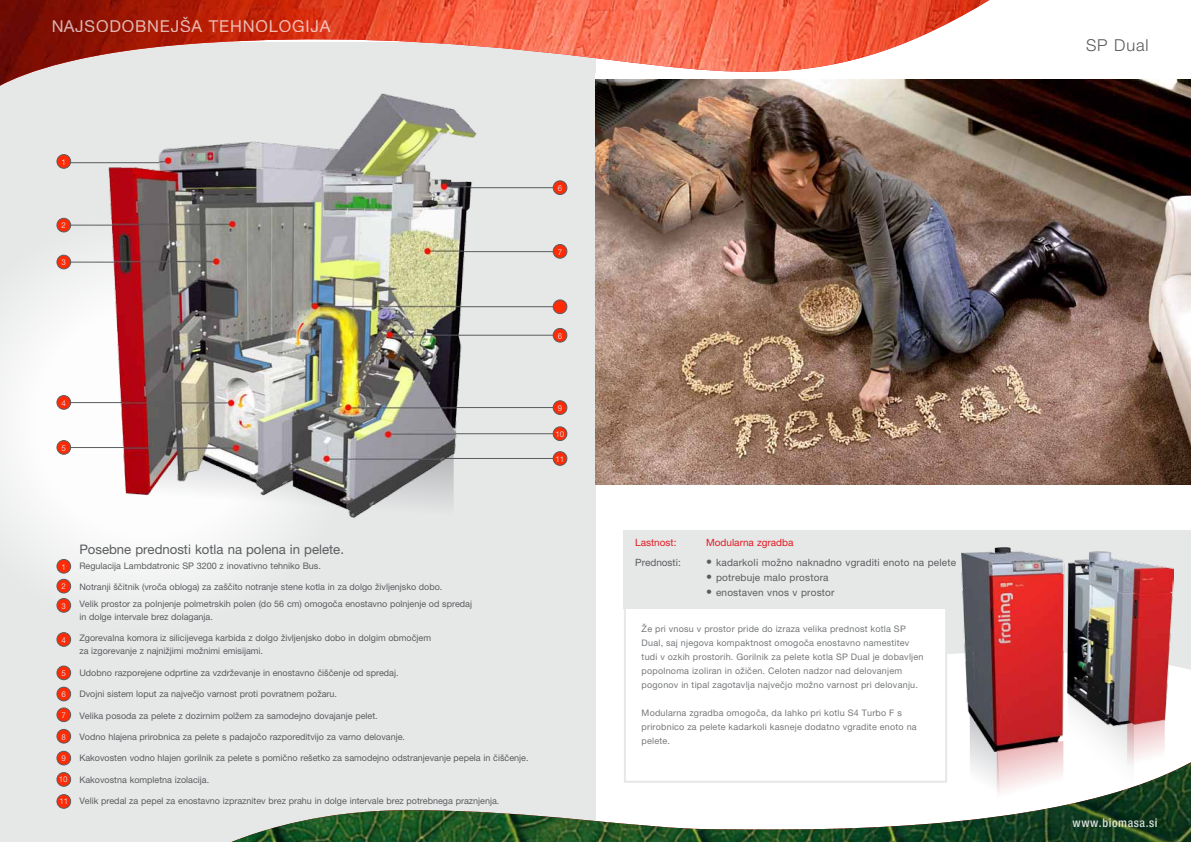
<style>
.page{position:relative;width:1191px;height:842px;background:#fff}
.page>*{position:absolute;margin:0;border:0;box-sizing:border-box;transform-origin:0 0}
.t1{font:16.4px "Helvetica Neue LT Pro";letter-spacing:.05em;color:#fff}
.t2{font:300 16.4px "Helvetica Neue LT Pro";letter-spacing:.05em;color:#58595b}
.t3{font:13.2px "Helvetica Neue LT Pro";color:#5a5c5e}
.t4{font:500 condensed 12px "Helvetica Neue LT Pro";letter-spacing:.05em;color:#fff}
.t5{font:10px "Helvetica Neue LT Pro";letter-spacing:.02em;color:#5a5c5e}
.t6{font:10px "Helvetica Neue LT Pro";color:#e11b22}
.t7{font:9px/17px "Helvetica Neue LT Pro";color:#5a5c5e}
.t8{font:9px/14px "Helvetica Neue LT Pro";letter-spacing:.025em;color:#75777a}
.t9{font:8px "Helvetica Neue LT Pro";color:#d1d3d5}
.s1{font-size:12px}
</style>
<div class="page">
<div style="left:947px;top:530px;width:244px;height:143px;background:#e6e7e7"></div>
<div style="left:0;top:43px;width:595px;height:799px;background:#e6e7e7"></div>
<svg style="left:0;top:217px;width:256px;height:430px;fill:#f0f0f0"></svg>
<div style="left:57px;top:687px;width:14px;height:14px;background:#ff2b06;border-radius:50%"></div>
<div style="left:57px;top:687px;width:14px;height:14px;border:1px solid #5a5c5e;border-radius:50%"></div>
<div style="left:57px;top:666px;width:14px;height:14px;background:#ff2b06;border-radius:50%"></div>
<div style="left:57px;top:666px;width:14px;height:14px;border:1px solid #5a5c5e;border-radius:50%"></div>
<div style="left:57px;top:633px;width:14px;height:13px;background:#ff2b06;border-radius:50%"></div>
<div style="left:57px;top:632px;width:14px;height:14px;border:1px solid #5a5c5e;border-radius:50%"></div>
<div style="left:57px;top:598px;width:14px;height:14px;background:#ff2b06;border-radius:50%"></div>
<div style="left:57px;top:598px;width:14px;height:14px;border:1px solid #5a5c5e;border-radius:50%"></div>
<div style="left:57px;top:579px;width:14px;height:14px;background:#ff2b06;border-radius:50%"></div>
<div style="left:57px;top:579px;width:14px;height:14px;border:1px solid #5a5c5e;border-radius:50%"></div>
<div style="left:57px;top:559px;width:14px;height:14px;background:#ff2b06;border-radius:50%"></div>
<div style="left:57px;top:559px;width:14px;height:14px;border:1px solid #5a5c5e;border-radius:50%"></div>
<div style="left:57px;top:729px;width:14px;height:14px;background:#ff2b06;border-radius:50%"></div>
<div style="left:57px;top:729px;width:14px;height:14px;border:1px solid #5a5c5e;border-radius:50%"></div>
<div style="left:57px;top:708px;width:14px;height:14px;background:#ff2b06;border-radius:50%"></div>
<div style="left:57px;top:708px;width:14px;height:14px;border:1px solid #5a5c5e;border-radius:50%"></div>
<div style="left:57px;top:751px;width:14px;height:14px;background:#ff2b06;border-radius:50%"></div>
<div style="left:57px;top:751px;width:14px;height:14px;border:1px solid #5a5c5e;border-radius:50%"></div>
<img style="left:595px;top:95px;width:596px;height:390px">
<div style="left:624px;top:530px;width:323px;height:79px;background:#e6e7e7"></div>
<hr style="left:347px;top:407px;width:213px;height:1px;background:#5a5c5e">
<hr style="left:425px;top:251px;width:135px;height:1px;background:#5a5c5e">
<hr style="left:64px;top:402px;width:167px;height:1px;background:#5a5c5e">
<hr style="left:64px;top:162px;width:106px;height:1px;background:#5a5c5e">
<div style="left:57px;top:155px;width:14px;height:13px;background:#ff2b06;border-radius:50%"></div>
<div style="left:57px;top:154px;width:14px;height:15px;border:1px solid #5a5c5e;border-radius:50%"></div>
<div style="left:57px;top:396px;width:14px;height:13px;background:#ff2b06;border-radius:50%"></div>
<div style="left:57px;top:395px;width:14px;height:14px;border:1px solid #5a5c5e;border-radius:50%"></div>
<div style="left:553px;top:244px;width:14px;height:14px;background:#ff2b06;border-radius:50%"></div>
<div style="left:553px;top:244px;width:14px;height:14px;border:1px solid #5a5c5e;border-radius:50%"></div>
<div style="left:553px;top:401px;width:14px;height:13px;background:#ff2b06;border-radius:50%"></div>
<div style="left:553px;top:400px;width:14px;height:15px;border:1px solid #5a5c5e;border-radius:50%"></div>
<hr style="left:64px;top:262px;width:153px;height:1px;background:#5a5c5e">
<div style="left:57px;top:255px;width:14px;height:14px;background:#ff2b06;border-radius:50%"></div>
<div style="left:57px;top:255px;width:14px;height:14px;border:1px solid #5a5c5e;border-radius:50%"></div>
<hr style="left:64px;top:447px;width:171px;height:1px;background:#5a5c5e">
<div style="left:57px;top:441px;width:14px;height:13px;background:#ff2b06;border-radius:50%"></div>
<div style="left:57px;top:440px;width:14px;height:14px;border:1px solid #5a5c5e;border-radius:50%"></div>
<hr style="left:325px;top:458px;width:235px;height:1px;background:#5a5c5e">
<div style="left:553px;top:452px;width:14px;height:13px;background:#ff2b06;border-radius:50%"></div>
<div style="left:553px;top:451px;width:14px;height:15px;border:1px solid #5a5c5e;border-radius:50%"></div>
<hr style="left:440px;top:187px;width:120px;height:1px;background:#5a5c5e">
<div style="left:553px;top:181px;width:14px;height:14px;background:#ff2b06;border-radius:50%"></div>
<div style="left:553px;top:181px;width:14px;height:14px;border:1px solid #5a5c5e;border-radius:50%"></div>
<hr style="left:311px;top:306px;width:249px;height:1px;background:#5a5c5e">
<div style="left:553px;top:300px;width:14px;height:14px;background:#ff2b06;border-radius:50%"></div>
<div style="left:553px;top:300px;width:14px;height:14px;border:1px solid #5a5c5e;border-radius:50%"></div>
<hr style="left:386px;top:433px;width:174px;height:1px;background:#5a5c5e">
<div style="left:553px;top:427px;width:14px;height:13px;background:#ff2b06;border-radius:50%"></div>
<div style="left:553px;top:427px;width:14px;height:14px;border:1px solid #5a5c5e;border-radius:50%"></div>
<svg style="left:123px;top:522px;width:155px;height:23px"></svg>
<hr style="left:64px;top:225px;width:168px;height:1px;background:#5a5c5e">
<div style="left:57px;top:218px;width:14px;height:14px;background:#ff2b06;border-radius:50%"></div>
<div style="left:57px;top:218px;width:14px;height:14px;border:1px solid #5a5c5e;border-radius:50%"></div>
<hr style="left:388px;top:335px;width:172px;height:1px;background:#5a5c5e">
<div style="left:553px;top:328px;width:14px;height:14px;background:#ff2b06;border-radius:50%"></div>
<div style="left:553px;top:328px;width:14px;height:14px;border:1px solid #5a5c5e;border-radius:50%"></div>
<div style="left:57px;top:772px;width:14px;height:14px;background:#ff2b06;border-radius:50%"></div>
<div style="left:57px;top:772px;width:14px;height:14px;border:1px solid #5a5c5e;border-radius:50%"></div>
<div style="left:57px;top:795px;width:14px;height:13px;background:#ff2b06;border-radius:50%"></div>
<div style="left:57px;top:794px;width:14px;height:14px;border:1px solid #5a5c5e;border-radius:50%"></div>
<img style="left:961px;top:547px;width:212px;height:136px">
<img style="left:73px;top:95px;width:432px;height:427px">
<svg style="left:595px;top:683px;width:573px;height:79px"></svg>
<img style="left:231px;top:762px;width:960px;height:80px">
<svg style="left:380px;top:0;width:811px;height:95px"></svg>
<img style="left:0;top:0;width:989px;height:91px">
<h1 class="t1" style="left:51px;top:16px;width:281px">Najsodobnejša tehnologija</h1>
<p class="t9" style="left:62px;top:157px;width:6px">1</p>
<p class="t9" style="left:62px;top:221px;width:6px">2</p>
<p class="t9" style="left:62px;top:258px;width:6px">3</p>
<p class="t9" style="left:62px;top:398px;width:6px">4</p>
<p class="t9" style="left:62px;top:443px;width:6px">5</p>
<p class="t9" style="left:558px;top:183px;width:6px">6</p>
<p class="t9" style="left:558px;top:247px;width:6px">7</p>
<p class="t9" style="left:558px;top:331px;width:6px">6</p>
<p class="t9" style="left:558px;top:403px;width:6px">9</p>
<p class="t9" style="left:555px;top:429px;width:10px">10</p>
<p class="t9" style="left:555px;top:454px;width:10px">11</p>
<p class="t9" style="left:62px;top:562px;width:6px">1</p>
<p class="t9" style="left:62px;top:582px;width:6px">2</p>
<p class="t9" style="left:62px;top:601px;width:6px">3</p>
<p class="t9" style="left:62px;top:635px;width:6px">4</p>
<p class="t9" style="left:62px;top:668px;width:6px">5</p>
<p class="t9" style="left:62px;top:690px;width:6px">6</p>
<p class="t9" style="left:62px;top:710px;width:6px">7</p>
<p class="t9" style="left:62px;top:754px;width:6px">9</p>
<p class="t9" style="left:62px;top:732px;width:6px">8</p>
<p class="t9" style="left:59px;top:775px;width:10px">10</p>
<p class="t9" style="left:59px;top:797px;width:10px">11</p>
<h2 class="t3" style="left:79px;top:542px;width:266px">Posebne prednosti kotla na polena in pelete.</h2>
<p class="t7" style="left:79px;top:557px;width:243px">Regulacija Lambdatronic SP 3200 z inovativno tehniko Bus.</p>
<p class="t7" style="left:79px;top:578px;width:394px">Notranji ščitnik (vroča obloga) za zaščito notranje stene kotla in za dolgo življenjsko dobo.<br>Velik prostor za polnjenje polmetrskih polen (do 56 cm) omogoča enostavno polnjenje od spredaj</p>
<p class="t7" style="left:79px;top:608px;width:135px">in dolge intervale brez dolaganja.</p>
<p class="t7" style="left:79px;top:632px;width:353px;line-height:13px">Zgorevalna komora iz silicijevega karbida z dolgo življenjsko dobo in dolgim območjem za izgorevanje z najnižjimi možnimi emisijami.</p>
<p class="t7" style="left:79px;top:664px;width:321px">Udobno razporejene odprtine za vzdrževanje in enostavno čiščenje od spredaj.</p>
<p class="t7" style="left:79px;top:685px;width:259px">Dvojni sistem loput za največjo varnost proti povratnem požaru.</p>
<p class="t7" style="left:79px;top:707px;width:300px">Velika posoda za pelete z dozirnim polžem za samodejno dovajanje pelet.</p>
<p class="t7" style="left:79px;top:728px;width:327px">Vodno hlajena prirobnica za pelete s padajočo razporeditvijo za varno delovanje.</p>
<p class="t7" style="left:79px;top:750px;width:451px">Kakovosten vodno hlajen gorilnik za pelete s pomično rešetko za samodejno odstranjevanje pepela in čiščenje.</p>
<p class="t7" style="left:79px;top:771px;width:131px">Kakovostna kompletna izolacija.</p>
<p class="t7" style="left:79px;top:792px;width:421px">Velik predal za pepel za enostavno izpraznitev brez prahu in dolge intervale brez potrebnega praznjenja.</p>
<p class="t6" style="left:635px;top:536px;width:62px">Lastnost: M</p>
<p class="t6" style="left:715px;top:536px;width:80px">odularna zgradba</p>
<p class="t5" style="left:635px;top:556px;width:47px">Prednosti:</p>
<p class="t5" style="left:706px;top:556px;width:251px"><span class="s1">•</span> kadarkoli možno naknadno vgraditi enoto na pelete</p>
<p class="t5" style="left:706px;top:571px;width:124px"><span class="s1">•</span> potrebuje malo prostora</p>
<p class="t5" style="left:706px;top:586px;width:130px"><span class="s1">•</span> enostaven vnos v prostor</p>
<p class="t8" style="left:641px;top:622px;width:283px">Že pri vnosu v prostor pride do izraza velika prednost kotla SP<br>Dual, saj njegova kompaktnost omogoča enostavno namestitev tudi v ozkih prostorih. Gorilnik za pelete kotla SP Dual je dobavljen popolnoma izoliran in ožičen. Celoten nadzor nad delovanjem pogonov in tipal zagotavlja največjo možno varnost pri delovanju.</p>
<p class="t8" style="left:641px;top:706px;width:277px">M odularna zgradba omogoča, da lahko pri kotlu S4 Turbo F s prirobnico za pelete kadarkoli kasneje dodatno vgradite enoto na pelete.</p>
<h1 class="t2" style="left:1086px;top:35px;width:64px">SP Dual</h1>
<h3 class="t4" style="left:1072px;top:816px;width:87px">www.biomasa.si</h3>
</div>
